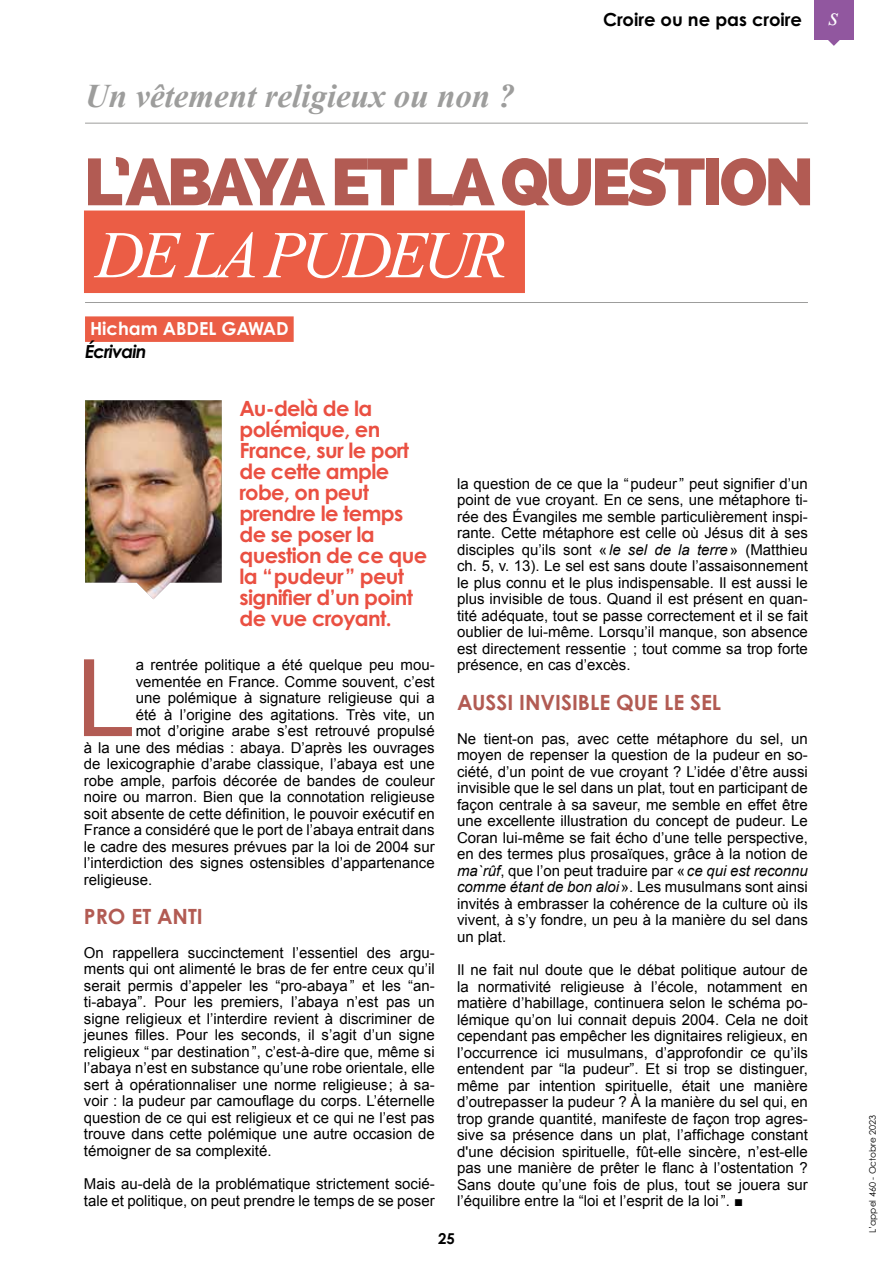
<style>
.page{position:relative;width:893px;height:1263px;background:#fff}
.page>*{position:absolute;margin:0;border:0;box-sizing:border-box;transform-origin:0 0}
.t1{font:107.25px "Arial";color:#b25b53}
.t2{font:italic 66.75px "Times New Roman";letter-spacing:-.075em;color:#fff}
.t3{font:800 66px "Raleway";letter-spacing:-.05em;color:#b25b53}
.t4{font:italic 700 33px "Times New Roman";color:#9d9d9c}
.t5{font:italic 26.1px "Times New Roman";color:#fff}
.t6{font:700 21px/21px "Century Gothic Pro";letter-spacing:-.03em;color:#ea5042}
.t7{font:700 21px "Century Gothic Pro";color:#b25b53}
.t8{font:700 18px "Century Gothic Pro";color:#000}
.t9{font:700 18px "Century Gothic Pro";color:#fff}
.t10{font:italic 700 18px "Century Gothic Pro";letter-spacing:-.05em;color:#000}
.t11{font:15px/16.5px "Arial";color:#000;text-align:justify}
.t12{font:700 15px "Century Gothic Pro";color:#000}
.t13{font:9px "Century Gothic Pro";color:#000}
.s1{font-style:italic}
.s2{font-family:"Times New Roman"}
</style>
<div class="page">
<div style="left:814px;top:0;width:40px;height:39px;background:#91579f"></div>
<svg style="left:827px;top:39px;width:13px;height:7px"></svg>
<hr style="left:85px;top:123px;width:723px;height:1px;background:#9d9d9c">
<hr style="left:85px;top:302px;width:723px;height:1px;background:#9d9d9c">
<div style="left:84px;top:211px;width:441px;height:82px;background:#eb5d45"></div>
<img style="left:85px;top:400px;width:137px;height:199px">
<div style="left:85px;top:316px;width:209px;height:26px;background:#eb5d45"></div>
<p class="t8" style="left:603px;top:8px;width:200px">Croire ou ne pas croire</p>
<h3 class="t5" style="left:829px;top:2px;width:12px">s</h3>
<h3 class="t4" style="left:85px;top:78px;width:431px">Un vêtement religieux ou non ?</h3>
<h3 class="t3" style="left:84px;top:143px;width:732px">L’ABAYA ET LA QUESTION</h3>
<h2 class="t2" style="left:96px;top:218px;width:412px">DE LA PUDEUR</h2>
<p class="t9" style="left:90px;top:317px;width:200px">Hicham ABDEL GAWAD</p>
<p class="t10" style="left:85px;top:340px;width:63px">Écrivain</p>
<h3 class="t6" style="left:240px;top:397px;width:189px">Au-delà de la polémique, en<br>France, sur le port de cette ample robe, on peut prendre le temps de se poser la question de ce que la “pudeur” peut signifier d’un point de vue croyant.</h3>
<h1 class="t1" style="left:76px;top:639px;width:61px">L</h1>
<p class="t11" style="left:136px;top:657px;width:300px">a rentrée politique a été quelque peu mou-</p>
<p class="t11" style="left:136px;top:673px;width:301px">vementée en France. Comme souvent, c’est</p>
<p class="t11" style="left:136px;top:690px;width:301px">une polémique à signature religieuse qui a</p>
<p class="t11" style="left:136px;top:706px;width:300px">été à l’origine des agitations. Très vite, un</p>
<p class="t11" style="left:136px;top:723px;width:300px">mot d’origine arabe s’est retrouvé propulsé</p>
<p class="t11" style="left:84px;top:739px;width:352px">à la une des médias : abaya. D’après les ouvrages</p>
<p class="t11" style="left:84px;top:756px;width:352px">de lexicographie d’arabe classique, l’abaya est une</p>
<p class="t11" style="left:84px;top:772px;width:352px">robe ample, parfois décorée de bandes de couleur</p>
<p class="t11" style="left:84px;top:789px;width:352px">noire ou marron. Bien que la connotation religieuse</p>
<p class="t11" style="left:84px;top:805px;width:352px">soit absente de cette définition, le pouvoir exécutif en</p>
<p class="t11" style="left:84px;top:822px;width:352px">France a considéré que le port de l’abaya entrait dans</p>
<p class="t11" style="left:84px;top:838px;width:352px">le cadre des mesures prévues par la loi de 2004 sur</p>
<p class="t11" style="left:84px;top:855px;width:352px">l’interdiction des signes ostensibles d’appartenance</p>
<p class="t11" style="left:84px;top:871px;width:70px">religieuse.</p>
<h3 class="t7" style="left:84px;top:903px;width:120px">PRO ET ANTI</h3>
<p class="t11" style="left:84px;top:944px;width:352px">On rappellera succinctement l’essentiel des argu&shy;ments qui ont alimenté le bras de fer entre ceux qu’il serait permis d’appeler les “pro-abaya” et les “an&shy;ti-abaya”. Pour les premiers, l’abaya n’est pas un signe religieux et l’interdire revient à discriminer de jeunes filles. Pour les seconds, il s’agit d’un signe religieux “par destination”, c’est-à-dire que, même si l’abaya n’est en substance qu’une robe orientale, elle sert à opérationnaliser une norme religieuse; à sa&shy;voir : la pudeur par camouflage du corps. L’éternelle question de ce qui est religieux et ce qui ne l’est pas trouve dans cette polémique une autre occasion de témoigner de sa complexité.</p>
<p class="t11" style="left:84px;top:1176px;width:352px">Mais au-delà de la problématique strictement socié&shy;tale et politique, on peut prendre le temps de se poser</p>
<p class="t11" style="left:457px;top:475px;width:352px">la question de ce que la “pudeur” peut signifier d’un point de vue croyant. En ce sens, une métaphore ti&shy;rée des Évangiles me semble particulièrement inspi&shy;rante. Cette métaphore est celle où Jésus dit à ses disciples qu’ils sont «<span class="s1">le sel de la terre</span>» (Matthieu ch. 5, v. 13). Le sel est sans doute l’assaisonnement le plus connu et le plus indispensable. Il est aussi le plus invisible de tous. Quand il est présent en quan&shy;tité adéquate, tout se passe correctement et il se fait oublier de lui-même. Lorsqu’il manque, son absence est directement ressentie ; tout comme sa trop forte présence, en cas d’excès.</p>
<h3 class="t7" style="left:457px;top:689px;width:266px">AUSSI INVISIBLE QUE LE SEL</h3>
<p class="t11" style="left:457px;top:730px;width:352px">Ne tient-on pas, avec cette métaphore du sel, un moyen de repenser la question de la pudeur en so&shy;ciété, d’un point de vue croyant ? L’idée d’être aussi invisible que le sel dans un plat, tout en participant de façon centrale à sa saveur, me semble en effet être une excellente illustration du concept de pudeur. Le Coran lui-même se fait écho d’une telle perspective, en des termes plus prosaïques, grâce à la notion de <span class="s1">ma`rûf</span>, que l’on peut traduire par «<span class="s1">ce qui est reconnu comme étant de bon aloi</span>». Les musulmans sont ainsi invités à embrasser la cohérence de la culture où ils vivent, à s’y fondre, un peu à la manière du sel dans un plat.</p>
<p class="t11" style="left:457px;top:961px;width:352px">Il ne fait nul doute que le débat politique autour de la normativité religieuse à l’école, notamment en matière d’habillage, continuera selon le schéma po&shy;lémique qu’on lui connait depuis 2004. Cela ne doit cependant pas empêcher les dignitaires religieux, en l’occurrence ici musulmans, d’approfondir ce qu’ils entendent par “la pudeur”. Et si trop se distinguer, même par intention spirituelle, était une manière d’outrepasser la pudeur ? À la manière du sel qui, en trop grande quantité, manifeste de façon trop agres&shy;sive sa présence dans un plat, l’affichage constant d'une décision spirituelle, fût-elle sincère, n’est-elle pas une manière de prêter le flanc à l’ostentation ?<br>Sans doute qu’une fois de plus, tout se jouera sur l’équilibre entre la “loi et l’esprit de la loi”. <span class="s2">■</span></p>
<p class="t12" style="left:438px;top:1229px;width:18px">25</p>
<p class="t13" style="left:867px;top:1233px;width:120px;rotate:-90deg">L’appel 460 - Octobre 2023</p>
</div>
